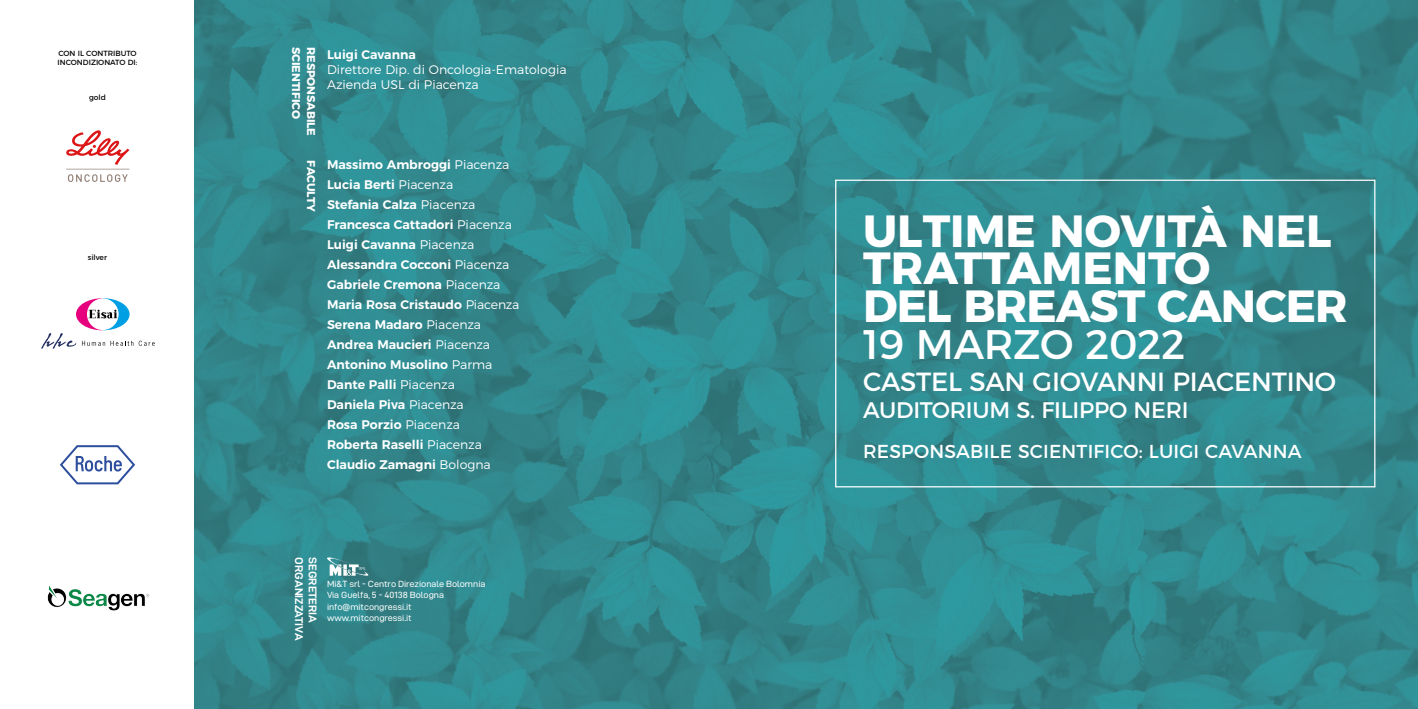
<style>
.page{position:relative;width:1418px;height:709px;background:#fff}
.page>*{position:absolute;margin:0;border:0;box-sizing:border-box;transform-origin:0 0}
.t1{font:700 45px/37.5px "Montserrat";letter-spacing:-.005em;color:#fff}
.t2{font:41.25px "Montserrat";letter-spacing:-.01em;color:#fff}
.t3{font:26.25px "Montserrat";letter-spacing:-.01em;color:#fff}
.t4{font:22.5px "Montserrat";letter-spacing:-.01em;color:#fff}
.t5{font:18.75px "Montserrat";letter-spacing:.01em;color:#fff}
.t6{font:600 12.5px/20px "Montserrat";color:#fff}
.t7{font:300 12.5px/15px "Montserrat";color:#fff}
.t8{font:700 11.25px "Montserrat";letter-spacing:-.01em;color:#fff}
.t9{font:11.25px "D DIN Exp Bold";color:#fff}
.t10{font:9px/11.2px "D DIN Exp";color:#fff}
.t11{font:7.5px/9px "Montserrat";color:#000}
.s1{font-weight:300}
</style>
<div class="page">
<img style="left:195px;top:0;width:1222px;height:709px">
<div style="left:835px;top:180px;width:540px;height:307px;border:1px solid #fff"></div>
<svg style="left:66px;top:130px;width:63px;height:52px"></svg>
<svg style="left:139px;top:341px;width:16px;height:5px"></svg>
<svg style="left:41px;top:298px;width:92px;height:51px"></svg>
<img style="left:47px;top:585px;width:103px;height:26px">
<svg style="left:60px;top:445px;width:75px;height:39px"></svg>
<svg style="left:326px;top:556px;width:43px;height:20px"></svg>
<p class="t11" style="left:58px;top:48px;width:81px">CON IL CONTRIBUTO<br>INCONDIZIONATO DI:</p>
<p class="t11" style="left:89px;top:92px;width:18px">gold</p>
<p class="t11" style="left:88px;top:252px;width:21px">silver</p>
<p class="t8" style="left:305px;top:47px;width:73px;rotate:90deg">SCIENTIFICO</p>
<p class="t8" style="left:320px;top:47px;width:90px;rotate:90deg">RESPONSABILE</p>
<p class="t8" style="left:320px;top:160px;width:53px;rotate:90deg">FACULTY</p>
<p class="t6" style="left:327px;top:44px;width:90px">Luigi Cavanna</p>
<p class="t7" style="left:327px;top:61px;width:241px">Direttore Dip. di Oncologia-Ematologia<br>Azienda USL di Piacenza</p>
<p class="t6" style="left:327px;top:154px;width:194px">Massimo Ambroggi <span class="s1">Piacenza<br></span>Lucia Berti <span class="s1">Piacenza<br></span>Stefania Calza <span class="s1">Piacenza<br></span>Francesca Cattadori <span class="s1">Piacenza<br></span>Luigi Cavanna <span class="s1">Piacenza<br></span>Alessandra Cocconi <span class="s1">Piacenza<br></span>Gabriele Cremona <span class="s1">Piacenza<br></span>Maria Rosa Cristaudo <span class="s1">Piacenza<br></span>Serena Madaro <span class="s1">Piacenza<br></span>Andrea Maucieri <span class="s1">Piacenza<br></span>Antonino Musolino <span class="s1">Parma<br></span>Dante Palli <span class="s1">Piacenza<br></span>Daniela Piva <span class="s1">Piacenza<br></span>Rosa Porzio <span class="s1">Piacenza<br></span>Roberta Raselli <span class="s1">Piacenza<br></span>Claudio Zamagni <span class="s1">Bologna</span></p>
<p class="t9" style="left:305px;top:557px;width:84px;rotate:90deg">ORGANIZZATIVA</p>
<p class="t9" style="left:319px;top:557px;width:67px;rotate:90deg">SEGRETERIA</p>
<p class="t10" style="left:327px;top:578px;width:160px">Mi&amp;T srl - Centro Direzionale Bolomnia<br>Via Guelfa, 5 - 40138 Bologna info@mitcongressi.it www.mitcongressi.it</p>
<h1 class="t1" style="left:863px;top:208px;width:486px">ULTIME NOVITÀ NEL<br>TRATTAMENTO<br>DEL BREAST CANCER</h1>
<h2 class="t2" style="left:863px;top:311px;width:323px">19 MARZO 2022</h2>
<h3 class="t3" style="left:863px;top:360px;width:474px">CASTEL SAN GIOVANNI PIACENTINO</h3>
<h3 class="t4" style="left:863px;top:391px;width:327px">AUDITORIUM S. FILIPPO NERI</h3>
<h3 class="t5" style="left:863px;top:436px;width:440px">RESPONSABILE SCIENTIFICO: LUIGI CAVANNA</h3>
</div>
